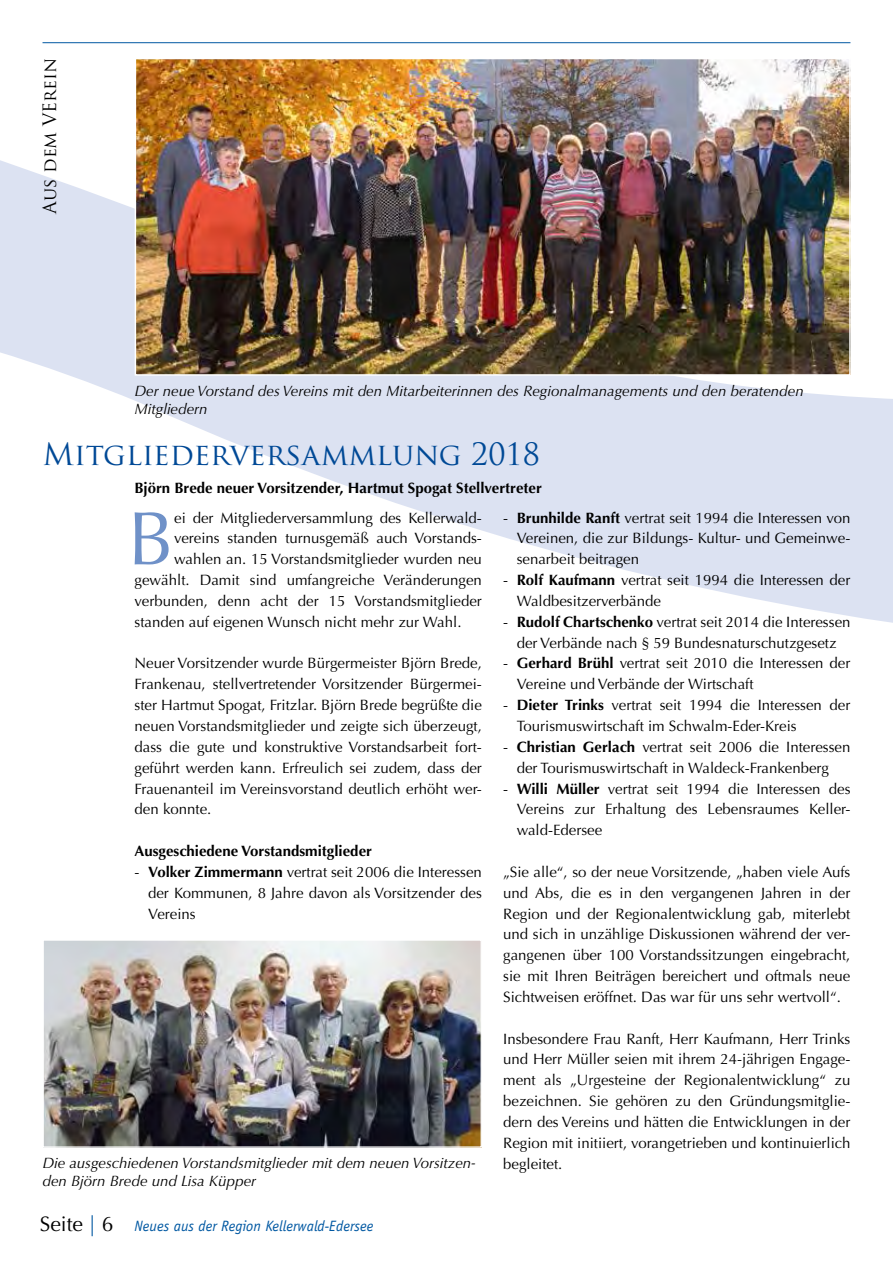
<style>
.page{position:relative;width:893px;height:1263px;background:#fff}
.page>*{position:absolute;margin:0;border:0;box-sizing:border-box;transform-origin:0 0}
.t1{font:75.9px "Optima";color:#6f91c8}
.t2{font:30px "Trajan Pro";color:#004996}
.t3{font:18px "Trajan Pro";color:#000}
.t4{font:15px/20.9px "Optima";color:#000;text-align:justify}
.t5{font:italic 15px/18px "Optima";color:#000}
.t6{font:700 15px "Optima";color:#000}
.t7{font:italic 15px "Officina Sans";color:#0058a2}
.s1{font-weight:700}
.s2{font-family:"Optima";font-style:normal;font-size:21px;color:#000}
.s3{font-family:"Optima";font-style:normal;font-size:21px}
</style>
<div class="page">
<svg style="left:0;top:42px;width:893px;height:581px"></svg>
<img style="left:138px;top:61px;width:710px;height:312px">
<div style="left:135px;top:58px;width:716px;height:318px;border:2px solid #fff"></div>
<hr style="left:43px;top:42px;width:807px;height:1px;background:#0058a2">
<img style="left:45px;top:941px;width:435px;height:205px">
<div style="left:43px;top:939px;width:439px;height:209px;border:1px solid #fff"></div>
<p class="t3" style="left:38px;top:214px;width:157px;rotate:-90deg">Aus dem VErein</p>
<p class="t5" style="left:135px;top:382px;width:671px">Der neue Vorstand des Vereins mit den Mitarbeiterinnen des Regionalmanagements und den beratenden<br>Mitgliedern</p>
<h2 class="t2" style="left:43px;top:435px;width:499px">Mitgliederversammlung 2018</h2>
<p class="t6" style="left:134px;top:479px;width:409px">Björn Brede neuer Vorsitzender, Hartmut Spogat Stellvertreter</p>
<h1 class="t1" style="left:128px;top:494px;width:48px">B</h1>
<p class="t4" style="left:174px;top:507px;width:309px">ei der Mitgliederversammlung des Kellerwald-</p>
<p class="t4" style="left:174px;top:528px;width:309px">vereins standen turnusgemäß auch Vorstands-</p>
<p class="t4" style="left:174px;top:549px;width:309px">wahlen an. 15 Vorstandsmitglieder wurden neu</p>
<p class="t4" style="left:135px;top:570px;width:349px">gewählt. Damit sind umfangreiche Veränderungen</p>
<p class="t4" style="left:135px;top:591px;width:349px">verbunden, denn acht der 15 Vorstandsmitglieder</p>
<p class="t4" style="left:135px;top:611px;width:328px">standen auf eigenen Wunsch nicht mehr zur Wahl.</p>
<p class="t4" style="left:135px;top:653px;width:349px">Neuer Vorsitzender wurde Bürgermeister Björn Brede, Frankenau, stellvertretender Vorsitzender Bürgermei&shy;ster Hartmut Spogat, Fritzlar. Björn Brede begrüßte die neuen Vorstandsmitglieder und zeigte sich überzeugt, dass die gute und konstruktive Vorstandsarbeit fort&shy;geführt werden kann. Erfreulich sei zudem, dass der Frauenanteil im Vereinsvorstand deutlich erhöht wer&shy;den konnte.</p>
<p class="t6" style="left:135px;top:842px;width:239px">Ausgeschiedene Vorstandsmitglieder</p>
<p class="t4" style="left:148px;top:861px;width:335px;text-indent:-14px">- <span class="s1">Volker Zimmermann</span> vertrat seit 2006 die Interessen der Kommunen, 8 Jahre davon als Vorsitzender des Vereins</p>
<p class="t5" style="left:43px;top:1154px;width:435px">Die ausgeschiedenen Vorstandsmitglieder mit dem neuen Vorsitzen&shy;den Björn Brede und Lisa Küpper</p>
<p class="t7" style="left:40px;top:1217px;width:335px"><span class="s2">Seite</span> <span class="s3">|</span> <span class="s2">6</span> Neues aus der Region Kellerwald-Edersee</p>
<p class="t4" style="left:517px;top:507px;width:335px;text-indent:-14px">- <span class="s1">Brunhilde Ranft</span> vertrat seit 1994 die Interessen von Vereinen, die zur Bildungs- Kultur- und Gemeinwe&shy;senarbeit beitragen</p>
<p class="t4" style="left:517px;top:570px;width:335px;text-indent:-14px">- <span class="s1">Rolf Kaufmann</span> vertrat seit 1994 die Interessen der<br>Waldbesitzerverbände</p>
<p class="t4" style="left:503px;top:611px;width:349px;text-align:center">- <span class="s1">Rudolf Chartschenko</span> vertrat seit 2014 die Interessen der Verbände nach § 59 Bundesnaturschutzgesetz</p>
<p class="t4" style="left:517px;top:653px;width:335px;text-indent:-14px">- <span class="s1">Gerhard Brühl</span> vertrat seit 2010 die Interessen der<br>Vereine und Verbände der Wirtschaft</p>
<p class="t4" style="left:517px;top:695px;width:335px;text-indent:-14px">- <span class="s1">Dieter Trinks</span> vertrat seit 1994 die Interessen der<br>Tourismuswirtschaft im Schwalm-Eder-Kreis</p>
<p class="t4" style="left:503px;top:736px;width:349px;text-align:center">- <span class="s1">Christian Gerlach</span> vertrat seit 2006 die Interessen der Tourismuswirtschaft in Waldeck-Frankenberg</p>
<p class="t4" style="left:517px;top:778px;width:335px;text-indent:-14px">- <span class="s1">Willi Müller</span> vertrat seit 1994 die Interessen des Vereins zur Erhaltung des Lebensraumes Keller&shy;wald-Edersee</p>
<p class="t4" style="left:503px;top:861px;width:349px">„Sie alle“, so der neue Vorsitzende, „haben viele Aufs und Abs, die es in den vergangenen Jahren in der Region und der Regionalentwicklung gab, miterlebt und sich in unzählige Diskussionen während der ver&shy;gangenen über 100 Vorstandssitzungen eingebracht, sie mit Ihren Beiträgen bereichert und oftmals neue Sichtweisen eröffnet. Das war für uns sehr wertvoll“.</p>
<p class="t4" style="left:503px;top:1028px;width:349px">Insbesondere Frau Ranft, Herr Kaufmann, Herr Trinks und Herr Müller seien mit ihrem 24-jährigen Engage&shy;ment als „Urgesteine der Regionalentwicklung“ zu bezeichnen. Sie gehören zu den Gründungsmitglie&shy;dern des Vereins und hätten die Entwicklungen in der Region mit initiiert, vorangetrieben und kontinuierlich begleitet.</p>
</div>
